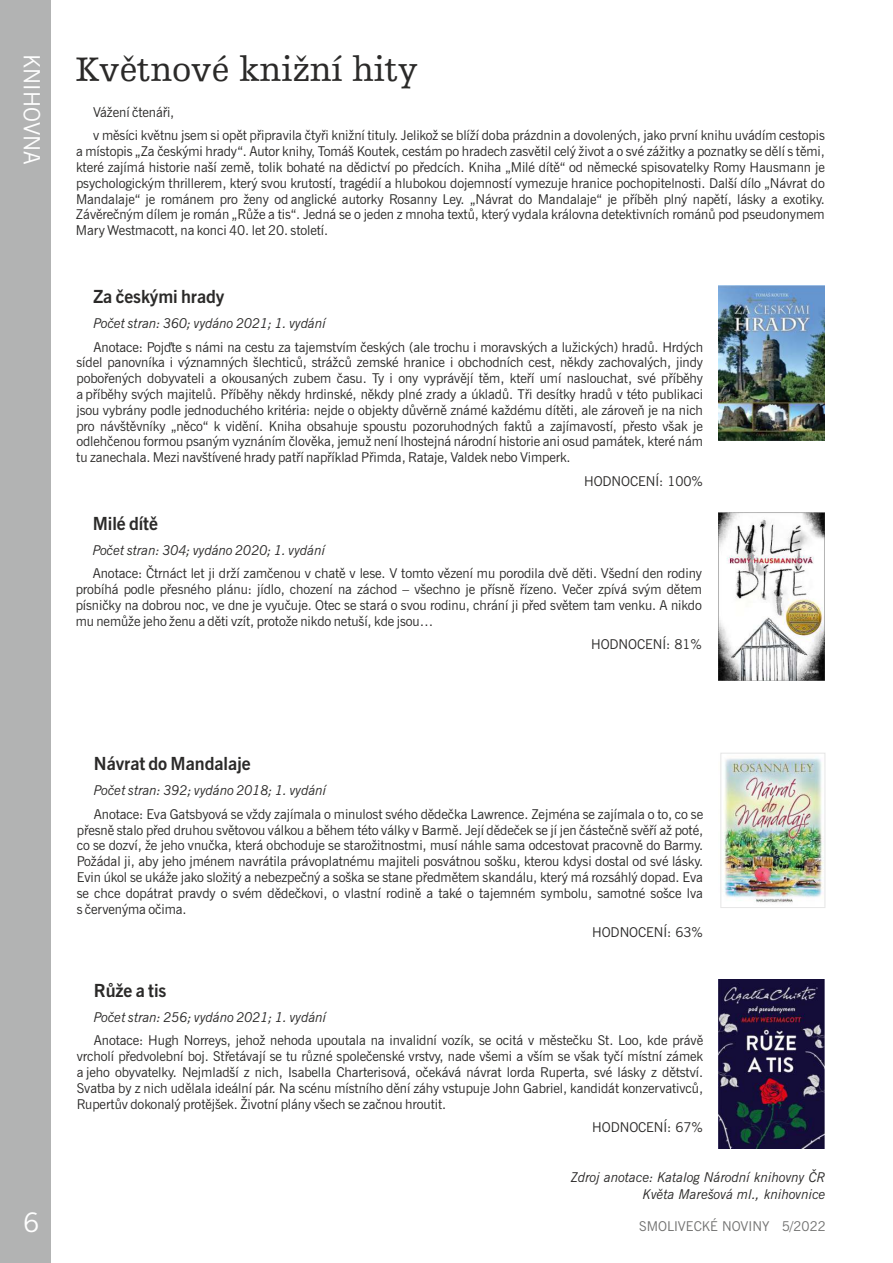
<style>
.page{position:relative;width:893px;height:1263px;background:#fff}
.page>*{position:absolute;margin:0;border:0;box-sizing:border-box;transform-origin:0 0}
.t1{font:36px "Humanist Slabserif 712 AT";letter-spacing:-.005em;color:#2b2a29}
.t2{font:27px "News Gothic AT";color:#fefefe}
.t3{font:22.5px "News Gothic AT";color:#fefefe}
.t4{font:700 18px "News Gothic AT";letter-spacing:-.005em;color:#2b2a29}
.t5{font:13.5px/15.8px "News Gothic AT";letter-spacing:-.005em;color:#2b2a29;text-align:justify}
.t6{font:italic 13.5px/16.2px "News Gothic AT";letter-spacing:-.005em;color:#2b2a29;text-align:right}
.t7{font:13.5px "News Gothic AT";color:#727271}
</style>
<div class="page">
<div style="left:0;top:0;width:51px;height:1263px;background:#b2b3b3"></div>
<img style="left:719px;top:286px;width:106px;height:155px">
<img style="left:719px;top:512px;width:106px;height:169px">
<img style="left:723px;top:758px;width:100px;height:145px">
<div style="left:720px;top:753px;width:105px;height:155px;border:1px solid #e6e6e6"></div>
<img style="left:718px;top:980px;width:107px;height:169px">
<h3 class="t3" style="left:40px;top:54px;width:112px;rotate:90deg">KNIHOVNA</h3>
<h1 class="t1" style="left:75px;top:55px;width:344px">Květnové knižní hity</h1>
<p class="t5" style="left:93px;top:102px;width:733px;line-height:23.4px">Vážení čtenáři,<br>v měsíci květnu jsem si opět připravila čtyři knižní tituly. Jelikož se blíží doba prázdnin a dovolených, jako první knihu uvádím cestopis</p>
<p class="t5" style="left:76px;top:145px;width:750px">a místopis „Za českými hrady“. Autor knihy, Tomáš Koutek, cestám po hradech zasvětil celý život a o své zážitky a poznatky se dělí s těmi, které zajímá historie naší země, tolik bohaté na dědictví po předcích. Kniha „Milé dítě“ od německé spisovatelky Romy Hausmann je psychologickým thrillerem, který svou krutostí, tragédií a hlubokou dojemností vymezuje hranice pochopitelnosti. Další dílo „Návrat do Mandalaje“ je románem pro ženy od anglické autorky Rosanny Ley. „Návrat do Mandalaje“ je příběh plný napětí, lásky a exotiky.<br>Závěrečným dílem je román „Růže a tis“. Jedná se o jeden z mnoha textů, který vydala královna detektivních románů pod pseudonymem Mary Westmacott, na konci 40. let 20. století.</p>
<h3 class="t4" style="left:94px;top:290px;width:132px">Za českými hrady</h3>
<p class="t6" style="left:94px;top:316px;width:234px">Počet stran: 360; vydáno 2021; 1. vydání</p>
<p class="t5" style="left:76px;top:340px;width:628px;text-indent:17px">Anotace: Pojďte s námi na cestu za tajemstvím českých (ale trochu i moravských a lužických) hradů. Hrdých sídel panovníka i významných šlechticů, strážců zemské hranice i obchodních cest, někdy zachovalých, jindy pobořených dobyvateli a okousaných zubem času. Ty i ony vyprávějí těm, kteří umí naslouchat, své příběhy a příběhy svých majitelů. Příběhy někdy hrdinské, někdy plné zrady a úkladů. Tři desítky hradů v této publikaci jsou vybrány podle jednoduchého kritéria: nejde o objekty důvěrně známé každému dítěti, ale zároveň je na nich pro návštěvníky „něco“ k vidění. Kniha obsahuje spoustu pozoruhodných faktů a zajímavostí, přesto však je odlehčenou formou psaným vyznáním člověka, jemuž není lhostejná národní historie ani osud památek, které nám tu zanechala. Mezi navštívené hrady patří například Přimda, Rataje, Valdek nebo Vimperk.</p>
<p class="t5" style="left:584px;top:474px;width:120px">HODNOCENÍ: 100%</p>
<h3 class="t4" style="left:93px;top:517px;width:67px">Milé dítě</h3>
<p class="t6" style="left:93px;top:543px;width:234px">Počet stran: 304; vydáno 2020; 1. vydání</p>
<p class="t5" style="left:76px;top:567px;width:628px;text-indent:17px">Anotace: Čtrnáct let ji drží zamčenou v chatě v lese. V tomto vězení mu porodila dvě děti. Všední den rodiny probíhá podle přesného plánu: jídlo, chození na záchod – všechno je přísně řízeno. Večer zpívá svým dětem písničky na dobrou noc, ve dne je vyučuje. Otec se stará o svou rodinu, chrání ji před světem tam venku. A nikdo mu nemůže jeho ženu a děti vzít, protože nikdo netuší, kde jsou…</p>
<p class="t5" style="left:591px;top:637px;width:112px">HODNOCENÍ: 81%</p>
<h3 class="t4" style="left:94px;top:757px;width:158px">Návrat do Mandalaje</h3>
<p class="t6" style="left:94px;top:784px;width:234px">Počet stran: 392; vydáno 2018; 1. vydání</p>
<p class="t5" style="left:77px;top:807px;width:628px;text-indent:17px">Anotace: Eva Gatsbyová se vždy zajímala o minulost svého dědečka Lawrence. Zejména se zajímala o to, co se přesně stalo před druhou světovou válkou a během této války v Barmě. Její dědeček se jí jen částečně svěří až poté, co se dozví, že jeho vnučka, která obchoduje se starožitnostmi, musí náhle sama odcestovat pracovně do Barmy.<br>Požádal ji, aby jeho jménem navrátila právoplatnému majiteli posvátnou sošku, kterou kdysi dostal od své lásky.<br>Evin úkol se ukáže jako složitý a nebezpečný a soška se stane předmětem skandálu, který má rozsáhlý dopad. Eva se chce dopátrat pravdy o svém dědečkovi, o vlastní rodině a také o tajemném symbolu, samotné sošce lva s červenýma očima.</p>
<p class="t5" style="left:592px;top:926px;width:112px">HODNOCENÍ: 63%</p>
<h3 class="t4" style="left:94px;top:984px;width:74px">Růže a tis</h3>
<p class="t6" style="left:94px;top:1010px;width:234px">Počet stran: 256; vydáno 2021; 1. vydání</p>
<p class="t5" style="left:77px;top:1034px;width:628px;text-indent:17px">Anotace: Hugh Norreys, jehož nehoda upoutala na invalidní vozík, se ocitá v městečku St. Loo, kde právě vrcholí předvolební boj. Střetávají se tu různé společenské vrstvy, nade všemi a vším se však tyčí místní zámek a jeho obyvatelky. Nejmladší z nich, Isabella Charterisová, očekává návrat lorda Ruperta, své lásky z dětství.<br>Svatba by z nich udělala ideální pár. Na scénu místního dění záhy vstupuje John Gabriel, kandidát konzervativců, Rupertův dokonalý protějšek. Životní plány všech se začnou hroutit.</p>
<p class="t5" style="left:592px;top:1121px;width:112px">HODNOCENÍ: 67%</p>
<p class="t6" style="left:571px;top:1171px;width:257px">Zdroj anotace: Katalog Národní knihovny ČR<br>Květa Marešová ml., knihovnice</p>
<h2 class="t2" style="left:23px;top:1212px;width:18px">6</h2>
<p class="t7" style="left:639px;top:1221px;width:188px">SMOLIVECKÉ NOVINY 5/2022</p>
</div>
